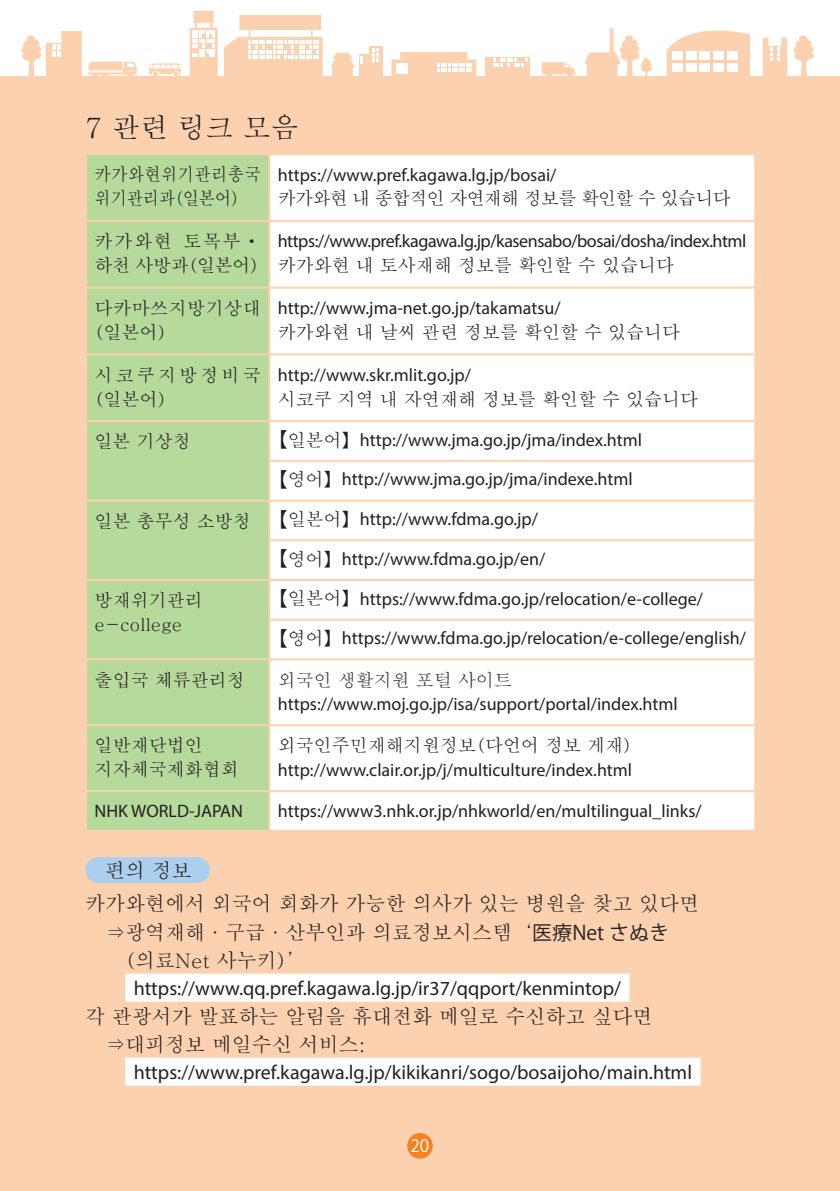
<style>
.page{position:relative;width:840px;height:1191px;background:#fff}
.page>*{position:absolute;margin:0;border:0;box-sizing:border-box;transform-origin:0 0}
.t1{font:500 28px "Adobe Myungjo Std";color:#231f20}
.t2{font:20px "Myriad Pro";color:#231f20}
.t3{font:500 20px/28px "Adobe Myungjo Std";color:#231f20}
.t4{font:18px "Myriad Pro";color:#231f20}
.t5{font:500 18px/24px "Adobe Myungjo Std";color:#231f20}
.t6{font:18px "Myriad Pro";letter-spacing:-.025em;color:#231f20}
.t7{font:500 18px "Adobe Myungjo Std";letter-spacing:-.04em;color:#231f20}
.t8{font:500 18px/24px "Adobe Myungjo Std";color:#231f20;scale:.91 1}
.t9{font:500 18px/24px "Adobe Myungjo Std";letter-spacing:.04em;color:#231f20}
.t10{font:500 18px/24px "Adobe Myungjo Std";letter-spacing:.03em;color:#231f20}
.t11{font:500 18px/24px "Adobe Myungjo Std";letter-spacing:.175em;color:#231f20}
.t12{font:500 18px "Adobe Myungjo Std";color:#333}
.t13{font:17px "Koz Go Pr 6 N";color:#fff}
.s1{font-family:"Koz Go Pr 6 N";font-weight:400}
.s2{font-family:"Koz Go Pr 6 N";font-size:20px}
.s3{font-family:"Adobe Myungjo Std";font-weight:500}
.s4{font-family:"Koz Go Pr 6 N"}
</style>
<div class="page">
<div style="left:0;top:0;width:839px;height:1191px;background:#fcd1af"></div>
<hr style="left:839px;top:0;width:1px;height:1191px;background:#fcd1af">
<div style="left:0;top:0;width:839px;height:85px;background:#fff"></div>
<div style="left:369px;top:46px;width:14px;height:30px;background:#fcd1af"></div>
<div style="left:359px;top:54px;width:13px;height:22px;background:#fcd1af"></div>
<svg style="left:360px;top:56px;width:2px;height:8px"></svg>
<svg style="left:372px;top:49px;width:6px;height:12px"></svg>
<svg style="left:762px;top:38px;width:24px;height:38px"></svg>
<svg style="left:331px;top:53px;width:23px;height:23px"></svg>
<svg style="left:189px;top:11px;width:28px;height:65px"></svg>
<div style="left:484px;top:57px;width:45px;height:19px;background:#fcd1af"></div>
<svg style="left:493px;top:59px;width:34px;height:8px"></svg>
<svg style="left:224px;top:15px;width:98px;height:61px"></svg>
<svg style="left:541px;top:62px;width:35px;height:14px"></svg>
<svg style="left:391px;top:52px;width:85px;height:24px"></svg>
<div style="left:396px;top:63px;width:12px;height:11px;background:#fff"></div>
<svg style="left:88px;top:62px;width:49px;height:14px"></svg>
<svg style="left:149px;top:63px;width:32px;height:13px"></svg>
<svg style="left:584px;top:28px;width:67px;height:48px"></svg>
<svg style="left:21px;top:31px;width:61px;height:45px"></svg>
<svg style="left:793px;top:35px;width:20px;height:41px"></svg>
<svg style="left:666px;top:30px;width:83px;height:46px"></svg>
<div style="left:685px;top:63px;width:11px;height:9px;background:#fff"></div>
<div style="left:699px;top:63px;width:10px;height:9px;background:#fff"></div>
<div style="left:712px;top:63px;width:11px;height:9px;background:#fff"></div>
<div style="left:726px;top:63px;width:11px;height:9px;background:#fff"></div>
<div style="left:671px;top:63px;width:11px;height:9px;background:#fff"></div>
<div style="left:685px;top:51px;width:11px;height:9px;background:#fff"></div>
<div style="left:699px;top:51px;width:10px;height:9px;background:#fff"></div>
<div style="left:712px;top:51px;width:11px;height:9px;background:#fff"></div>
<div style="left:726px;top:51px;width:11px;height:9px;background:#fff"></div>
<div style="left:671px;top:51px;width:11px;height:9px;background:#fff"></div>
<div style="left:0;top:76px;width:839px;height:9px;background:#fcd1af"></div>
<div style="left:407px;top:1133px;width:25px;height:25px;background:#f58220;border-radius:50%"></div>
<div style="left:98px;top:857px;width:98px;height:26px;background:#accfed"></div>
<svg style="left:196px;top:857px;width:1px;height:26px"></svg>
<div style="left:125px;top:973px;width:504px;height:28px;background:#fff"></div>
<div style="left:125px;top:1057px;width:575px;height:28px;background:#fff"></div>
<div style="left:87px;top:155px;width:181px;height:675px;background:#b6da9b"></div>
<div style="left:270px;top:155px;width:483px;height:675px;background:#fff"></div>
<hr style="left:85px;top:220px;width:184px;height:2px;background:#fcd1af">
<hr style="left:269px;top:220px;width:486px;height:2px;background:#fcd1af">
<hr style="left:85px;top:287px;width:184px;height:2px;background:#fcd1af">
<hr style="left:269px;top:287px;width:486px;height:2px;background:#fcd1af">
<hr style="left:85px;top:353px;width:184px;height:2px;background:#fcd1af">
<hr style="left:269px;top:353px;width:486px;height:2px;background:#fcd1af">
<hr style="left:85px;top:420px;width:184px;height:2px;background:#fcd1af">
<hr style="left:269px;top:420px;width:486px;height:2px;background:#fcd1af">
<hr style="left:268px;top:460px;width:487px;height:2px;background:#fcd1af">
<hr style="left:85px;top:499px;width:184px;height:2px;background:#fcd1af">
<hr style="left:269px;top:499px;width:486px;height:2px;background:#fcd1af">
<hr style="left:268px;top:539px;width:487px;height:2px;background:#fcd1af">
<hr style="left:85px;top:579px;width:184px;height:2px;background:#fcd1af">
<hr style="left:269px;top:579px;width:486px;height:2px;background:#fcd1af">
<hr style="left:268px;top:618px;width:487px;height:2px;background:#fcd1af">
<hr style="left:85px;top:658px;width:184px;height:2px;background:#fcd1af">
<hr style="left:85px;top:724px;width:184px;height:2px;background:#fcd1af">
<hr style="left:85px;top:790px;width:184px;height:2px;background:#fcd1af">
<hr style="left:269px;top:658px;width:486px;height:2px;background:#fcd1af">
<hr style="left:269px;top:724px;width:486px;height:2px;background:#fcd1af">
<hr style="left:269px;top:790px;width:486px;height:2px;background:#fcd1af">
<h1 class="t1" style="left:85px;top:113px;width:215px">7 관련 링크 모음</h1>
<p class="t8" style="left:95px;top:163px;width:184px">카가와현위기관리총국 위기관리과(일본어)</p>
<p class="t4" style="left:278px;top:163px;width:280px">https://www.pref.kagawa.lg.jp/bosai/</p>
<p class="t7" style="left:278px;top:189px;width:454px">카가와현 내 종합적인 자연재해 정보를 확인할 수 있습니다</p>
<p class="t9" style="left:95px;top:229px;width:167px">카가와현 토목부<span class="s1">・</span>하천 사방과(일본어)</p>
<p class="t6" style="left:278px;top:230px;width:470px">https://www.pref.kagawa.lg.jp/kasensabo/bosai/dosha/index.html</p>
<p class="t5" style="left:278px;top:253px;width:397px">카가와현 내 토사재해 정보를 확인할 수 있습니다</p>
<p class="t10" style="left:95px;top:296px;width:168px">다카마쓰지방기상대 (일본어)</p>
<p class="t4" style="left:278px;top:297px;width:284px">http://www.jma-net.go.jp/takamatsu/</p>
<p class="t5" style="left:278px;top:320px;width:403px">카가와현 내 날씨 관련 정보를 확인할 수 있습니다</p>
<p class="t11" style="left:95px;top:363px;width:167px">시코쿠지방정비국 (일본어)</p>
<p class="t4" style="left:278px;top:364px;width:195px">http://www.skr.mlit.go.jp/</p>
<p class="t5" style="left:278px;top:387px;width:421px">시코쿠 지역 내 자연재해 정보를 확인할 수 있습니다</p>
<p class="t5" style="left:95px;top:430px;width:97px">일본 기상청</p>
<p class="t4" style="left:278px;top:428px;width:365px"><span class="s2">【</span><span class="s3">일본어</span><span class="s4">】</span>http://www.jma.go.jp/jma/index.html</p>
<p class="t4" style="left:278px;top:468px;width:356px"><span class="s2">【</span><span class="s3">영어</span><span class="s4">】</span>http://www.jma.go.jp/jma/indexe.html</p>
<p class="t5" style="left:95px;top:509px;width:157px">일본 총무성 소방청</p>
<p class="t4" style="left:278px;top:508px;width:261px"><span class="s2">【</span><span class="s3">일본어</span><span class="s4">】</span>http://www.fdma.go.jp/</p>
<p class="t4" style="left:278px;top:548px;width:269px"><span class="s2">【</span><span class="s3">영어</span><span class="s4">】</span>http://www.fdma.go.jp/en/</p>
<p class="t5" style="left:95px;top:588px;width:109px">방재위기관리 e-college</p>
<p class="t4" style="left:278px;top:587px;width:426px"><span class="s2">【</span><span class="s3">일본어</span><span class="s4">】</span>https://www.fdma.go.jp/relocation/e-college/</p>
<p class="t4" style="left:278px;top:627px;width:469px"><span class="s2">【</span><span class="s3">영어</span><span class="s4">】</span>https://www.fdma.go.jp/relocation/e-college/english/</p>
<p class="t5" style="left:95px;top:668px;width:151px">출입국 체류관리청</p>
<p class="t12" style="left:278px;top:670px;width:235px">외국인 생활지원 포털 사이트</p>
<p class="t4" style="left:278px;top:692px;width:401px">https://www.moj.go.jp/isa/support/portal/index.html</p>
<p class="t5" style="left:95px;top:734px;width:145px">일반재단법인 지자체국제화협회</p>
<p class="t5" style="left:278px;top:734px;width:355px">외국인주민재해지원정보(다언어 정보 게재)</p>
<p class="t4" style="left:278px;top:758px;width:355px">http://www.clair.or.jp/j/multiculture/index.html</p>
<p class="t4" style="left:95px;top:800px;width:150px">NHK WORLD-JAPAN</p>
<p class="t4" style="left:278px;top:800px;width:425px">https://www3.nhk.or.jp/nhkworld/en/multilingual_links/</p>
<p class="t3" style="left:85px;top:853px;width:615px;line-height:33.6px">　편의 정보<br>카가와현에서 외국어 회화가 가능한 의사가 있는 병원을 찾고 있다면</p>
<p class="t3" style="left:85px;top:918px;width:585px">　⇒광역재해・구급・산부인과 의료정보시스템‘<span class="s1">医療Net さぬき　　</span>(의료Net 사누키)’</p>
<p class="t2" style="left:85px;top:975px;width:537px"><span class="s3">　　</span> https://www.qq.pref.kagawa.lg.jp/ir37/qqport/kenmintop/</p>
<p class="t3" style="left:85px;top:1002px;width:568px">각 관광서가 발표하는 알림을 휴대전화 메일로 수신하고 싶다면　⇒대피정보 메일수신 서비스:</p>
<p class="t2" style="left:85px;top:1059px;width:608px"><span class="s3">　　</span> https://www.pref.kagawa.lg.jp/kikikanri/sogo/bosaijoho/main.html</p>
<p class="t13" style="left:410px;top:1136px;width:20px">20</p>
</div>
